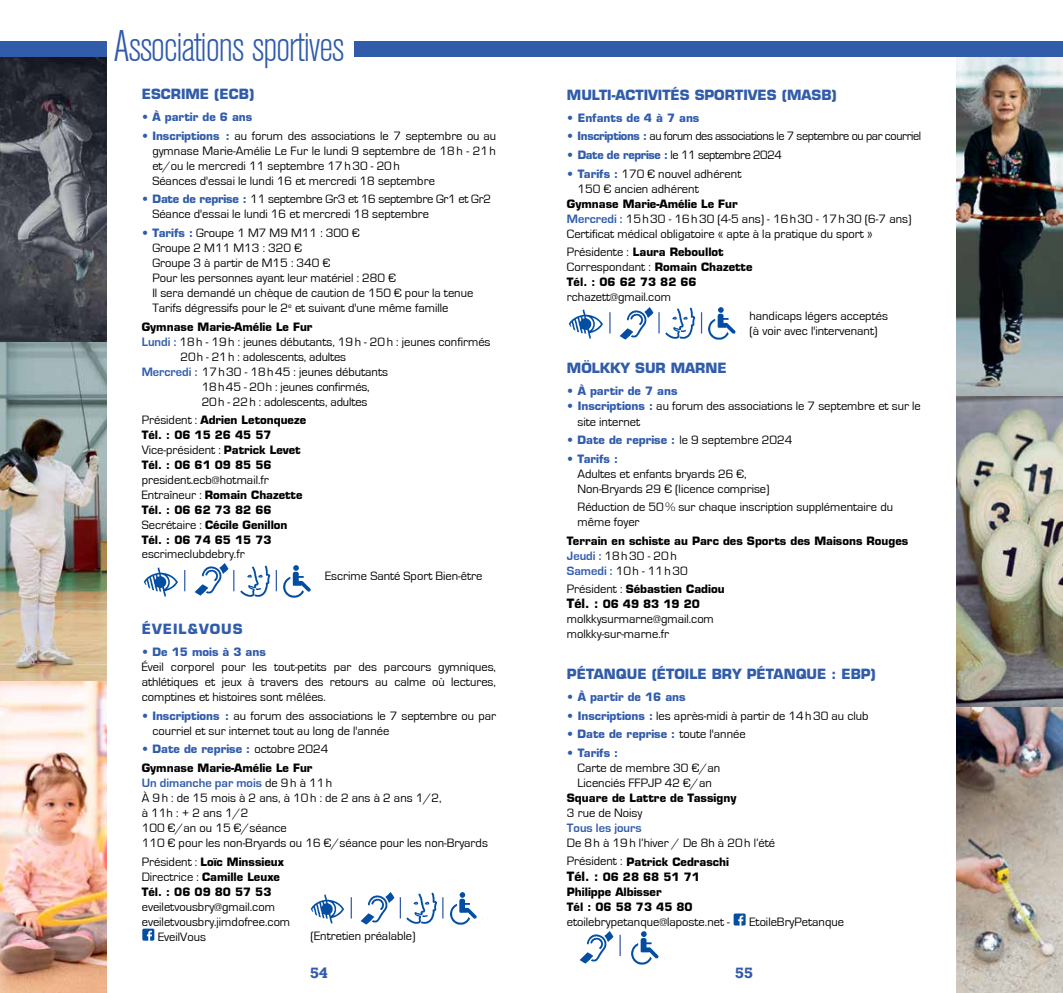
<style>
.page{position:relative;width:1063px;height:993px;background:#fff}
.page>*{position:absolute;margin:0;border:0;box-sizing:border-box;transform-origin:0 0}
.t1{font:300 condensed 43.62px "Akzidenz Grotesk BE";letter-spacing:-.03em;color:#315caa}
.t2{font:700 14.12px "Rockwell";color:#315caa}
.t3{font:700 13.75px "Eurostile";color:#315caa}
.t4{font:12.5px/15px "Eurostile";color:#000}
.t5{font:12.5px "Eurostile";letter-spacing:-.03em;color:#000}
.t6{font:12.5px/15px "Eurostile";letter-spacing:.055em;color:#000}
.t7{font:700 12.5px "Eurostile";color:#315caa}
.t8{font:700 11.25px/15px "Eurostile";color:#000}
.t9{font:700 11.25px "Eurostile";color:#315caa}
.s1{font-weight:700;font-size:11.25px;color:#315caa}
.s2{font-weight:700;color:#315caa}
.s3{font-weight:400;font-size:12.5px}
.s4{font-weight:700;font-size:11.25px}
.s5{color:#315caa}
.s6{font-size:12.5px}
.s7{font-weight:400;font-size:12.5px;color:#000}
</style>
<div class="page">
<img style="left:0;top:57px;width:106px;height:935px">
<img style="left:957px;top:395px;width:106px;height:312px">
<img style="left:957px;top:57px;width:106px;height:338px">
<svg style="left:142px;top:928px;width:12px;height:12px"></svg>
<div style="left:0;top:41px;width:106px;height:16px;background:#315caa"></div>
<div style="left:354px;top:41px;width:709px;height:16px;background:#315caa"></div>
<img style="left:568px;top:309px;width:35px;height:30px">
<img style="left:665px;top:307px;width:31px;height:32px">
<img style="left:708px;top:307px;width:28px;height:33px">
<hr style="left:609px;top:312px;width:2px;height:21px;background:#315caa">
<hr style="left:658px;top:312px;width:2px;height:21px;background:#315caa">
<svg style="left:701px;top:312px;width:1px;height:21px"></svg>
<img style="left:619px;top:307px;width:35px;height:33px">
<svg style="left:734px;top:913px;width:12px;height:12px"></svg>
<img style="left:310px;top:894px;width:34px;height:30px">
<img style="left:406px;top:892px;width:31px;height:32px">
<img style="left:450px;top:892px;width:27px;height:33px">
<svg style="left:351px;top:897px;width:1px;height:21px"></svg>
<svg style="left:400px;top:897px;width:1px;height:21px"></svg>
<hr style="left:442px;top:896px;width:2px;height:22px;background:#315caa">
<img style="left:360px;top:892px;width:35px;height:33px">
<img style="left:143px;top:567px;width:35px;height:30px">
<img style="left:240px;top:565px;width:31px;height:32px">
<img style="left:283px;top:565px;width:28px;height:33px">
<svg style="left:184px;top:570px;width:1px;height:21px"></svg>
<svg style="left:233px;top:570px;width:1px;height:21px"></svg>
<svg style="left:276px;top:570px;width:1px;height:21px"></svg>
<img style="left:194px;top:563px;width:35px;height:33px">
<img style="left:631px;top:931px;width:28px;height:34px">
<svg style="left:620px;top:934px;width:1px;height:21px"></svg>
<img style="left:579px;top:931px;width:35px;height:33px">
<img style="left:957px;top:707px;width:106px;height:285px">
<h1 class="t1" style="left:113px;top:23px;width:233px">Associations sportives</h1>
<p class="t3" style="left:142px;top:85px;width:30px">Escrime</p>
<p class="t3" style="left:214px;top:85px;width:42px">(ECB)</p>
<p class="t9" style="left:142px;top:110px;width:112px">• À partir de 6 ans</p>
<p class="t4" style="left:152px;top:128px;width:345px;text-indent:-11px"><span class="s1">• Inscriptions :</span> au forum des associations le 7 septembre ou au gymnase Marie-Amélie Le Fur le lundi 9 septembre de 18h - 21h et/ou le mercredi 11 septembre 17h30 - 20h<br>Séances d'essai le lundi 16 et mercredi 18 septembre</p>
<p class="t4" style="left:152px;top:192px;width:340px;text-indent:-11px"><span class="s1">• Date de reprise :</span> 11 septembre Gr3 et 16 septembre Gr1 et Gr2<br>Séance d'essai le lundi 16 et mercredi 18 septembre</p>
<p class="t4" style="left:152px;top:225px;width:323px;text-indent:-11px"><span class="s1">• Tarifs :</span> Groupe 1 M7 M9 M11 : 300 €<br>Groupe 2 M11 M13 : 320 €<br>Groupe 3 à partir de M15 : 340 €<br>Pour les personnes ayant leur matériel : 280 €<br>Il sera demandé un chèque de caution de 150 € pour la tenue Tarifs dégressifs pour le 2<sup>e</sup> et suivant d'une même famille</p>
<p class="t8" style="left:142px;top:319px;width:172px">Gymnase Marie-Amélie Le Fur</p>
<p class="t4" style="left:142px;top:334px;width:350px"><span class="s2">Lundi :</span> 18h - 19h : jeunes débutants, 19h - 20h : jeunes confirmés</p>
<p class="t4" style="left:180px;top:349px;width:167px">20h - 21h : adolescents, adultes</p>
<p class="t4" style="left:142px;top:364px;width:248px"><span class="s2">Mercredi :</span> 17h30 - 18h45 : jeunes débutants</p>
<p class="t4" style="left:202px;top:379px;width:170px">18h45 - 20h : jeunes confirmés,</p>
<p class="t4" style="left:202px;top:394px;width:167px">20h - 22h : adolescents, adultes</p>
<p class="t8" style="left:142px;top:412px;width:166px"><span class="s3">Président :</span> Adrien Letonqueze<br>Tél. : 06 15 26 45 57</p>
<p class="t4" style="left:142px;top:442px;width:160px">Vice-président : <span class="s4">Patrick Levet</span></p>
<p class="t8" style="left:142px;top:457px;width:131px">Tél. : 06 61 09 85 56</p>
<p class="t4" style="left:142px;top:472px;width:129px">president.ecb@hotmail.fr</p>
<p class="t8" style="left:142px;top:487px;width:162px"><span class="s3">Entraîneur :</span> Romain Chazette<br>Tél. : 06 62 73 82 66<br><span class="s3">Secrétaire :</span> Cécile Genillon<br>Tél. : 06 74 65 15 73</p>
<p class="t4" style="left:142px;top:546px;width:104px">escrimeclubdebry.fr</p>
<p class="t4" style="left:325px;top:568px;width:159px">Escrime Santé Sport Bien-être</p>
<p class="t3" style="left:142px;top:620px;width:20px">éveil</p>
<p class="t3" style="left:187px;top:620px;width:57px">&amp;Vous</p>
<p class="t9" style="left:142px;top:645px;width:126px">• De 15 mois à 3 ans</p>
<p class="t4" style="left:142px;top:659px;width:356px;text-align:justify">Éveil corporel pour les tout-petits par des parcours gymniques, athlétiques et jeux à travers des retours au calme où lectures, comptines et histoires sont mêlées.</p>
<p class="t4" style="left:152px;top:708px;width:345px;text-indent:-11px"><span class="s1">• Inscriptions :</span> au forum des associations le 7 septembre ou par courriel et sur internet tout au long de l'année</p>
<p class="t8" style="left:142px;top:739px;width:188px;line-height:18.5px"><span class="s5">• Date de reprise :</span> <span class="s3">octobre 2024<br></span>Gymnase Marie-Amélie Le Fur</p>
<p class="t4" style="left:142px;top:775px;width:348px"><span class="s2">Un dimanche par mois</span> de 9h à 11h<br>À 9h : de 15 mois à 2 ans, à 10h : de 2 ans à 2 ans 1/2,<br>à 11h : + 2 ans 1/2<br>100 €/an ou 15 €/séance<br>110 € pour les non-Bryards ou 16 €/séance pour les non-Bryards</p>
<p class="t8" style="left:142px;top:853px;width:144px"><span class="s3">Président :</span> Loïc Minssieux<br><span class="s3">Directrice :</span> Camille Leuxe<br>Tél. : 06 09 80 57 53</p>
<p class="t4" style="left:142px;top:898px;width:135px">eveiletvousbry@gmail.com</p>
<p class="t4" style="left:142px;top:913px;width:150px">eveiletvousbry.jimdofree.com</p>
<p class="t4" style="left:158px;top:928px;width:49px">EveilVous</p>
<p class="t4" style="left:311px;top:928px;width:106px">(Entretien préalable)</p>
<p class="t3" style="left:567px;top:86px;width:271px">Multi-activités sportive s (MASB)</p>
<p class="t9" style="left:567px;top:111px;width:134px">• Enfants de 4 à 7 ans</p>
<p class="t5" style="left:567px;top:129px;width:356px"><span class="s1">• Inscriptions :</span> au forum des associations le 7 septembre ou par courriel</p>
<p class="t5" style="left:567px;top:148px;width:217px"><span class="s1">• Date de reprise :</span> le 11 septembre 2024</p>
<p class="t4" style="left:578px;top:166px;width:165px;text-indent:-11px"><span class="s1">• Tarifs :</span> 170 € nouvel adhérent<br>150 € ancien adhérent</p>
<p class="t8" style="left:567px;top:196px;width:172px">Gymnase Marie-Amélie Le Fur</p>
<p class="t4" style="left:567px;top:211px;width:346px"><span class="s2">Mercredi :</span> 15h30 - 16h30 (4-5 ans) - 16h30 - 17h30 (6-7 ans)<br>Certificat médical obligatoire « apte à la pratique du sport »</p>
<p class="t8" style="left:567px;top:244px;width:158px"><span class="s3">Présidente :</span> Laura Reboullot</p>
<p class="t4" style="left:567px;top:260px;width:187px">Correspondant : <span class="s4">Romain Chazette</span></p>
<p class="t8" style="left:567px;top:274px;width:131px">Tél. : 06 62 73 82 66</p>
<p class="t4" style="left:567px;top:290px;width:106px">rchazett@gmail.com</p>
<p class="t4" style="left:749px;top:308px;width:140px">handicaps légers acceptés (à voir avec l'intervenant)</p>
<p class="t3" style="left:567px;top:359px;width:36px">Mölkk</p>
<p class="t3" style="left:621px;top:359px;width:63px">y sur mar</p>
<p class="t3" style="left:706px;top:359px;width:21px">ne</p>
<p class="t9" style="left:567px;top:384px;width:112px">• à partir de 7 ans</p>
<p class="t4" style="left:578px;top:399px;width:345px;text-indent:-11px"><span class="s1">• Inscriptions :</span> au forum des associations le 7 septembre et sur le site internet</p>
<p class="t4" style="left:567px;top:432px;width:227px"><span class="s1">• Date de reprise :</span> le 9 septembre 2024</p>
<p class="t9" style="left:567px;top:451px;width:53px">• Tarifs :</p>
<p class="t4" style="left:578px;top:466px;width:194px">Adultes et enfants bryards 26 €,<br>Non-Bryards 29 € (licence comprise)</p>
<p class="t4" style="left:578px;top:499px;width:317px">Réduction de 50% sur chaque inscription supplémentaire du même foyer</p>
<p class="t8" style="left:567px;top:533px;width:343px">Terrain en schiste au Parc des Sports des Maisons Rouges</p>
<p class="t6" style="left:567px;top:548px;width:123px"><span class="s2">Jeudi :</span> 18h30 - 20h<br><span class="s2">Samedi :</span> 10h - 11h30</p>
<p class="t8" style="left:567px;top:581px;width:159px"><span class="s3">Président :</span> Sébastien Cadiou<br><span class="s6">Tél. :</span> 06 49 83 19 20</p>
<p class="t4" style="left:567px;top:611px;width:149px">molkkysurmarne@gmail.com molkky-sur-marne.fr</p>
<p class="t3" style="left:567px;top:665px;width:126px">Pétanque (Étoile</p>
<p class="t3" style="left:712px;top:665px;width:166px">Bry Pétanque : EBP)</p>
<p class="t9" style="left:567px;top:689px;width:120px">• À partir de 16 ans</p>
<p class="t4" style="left:567px;top:708px;width:303px"><span class="s1">• Inscriptions :</span> les après-midi à partir de 14h30 au club</p>
<p class="t9" style="left:567px;top:727px;width:180px">• Date de reprise : <span class="s7">toute l'année</span></p>
<p class="t9" style="left:567px;top:745px;width:53px">• Tarifs :</p>
<p class="t4" style="left:578px;top:760px;width:144px">Carte de membre 30 €/an<br>Licenciés FFPJP 42 €/an</p>
<p class="t8" style="left:567px;top:789px;width:171px">Square de Lattre de Tassigny</p>
<p class="t4" style="left:567px;top:805px;width:77px">3 rue de Noisy</p>
<p class="t7" style="left:567px;top:820px;width:76px">Tous les jours</p>
<p class="t4" style="left:567px;top:835px;width:210px">De 8h à 19h l’hiver / De 8h à 20h l’été</p>
<p class="t8" style="left:567px;top:853px;width:164px"><span class="s3">Président :</span> Patrick Cedraschi<br><span class="s6">Tél. :</span> 06 28 68 51 71<br>Philippe Albisser<br>Tél : 06 58 73 45 80</p>
<p class="t4" style="left:567px;top:913px;width:164px">etoilebrypetanque@laposte.net -</p>
<p class="t4" style="left:749px;top:913px;width:96px">EtoileBryPetanque</p>
<p class="t2" style="left:310px;top:963px;width:19px">54</p>
<p class="t2" style="left:735px;top:963px;width:19px">55</p>
</div>
